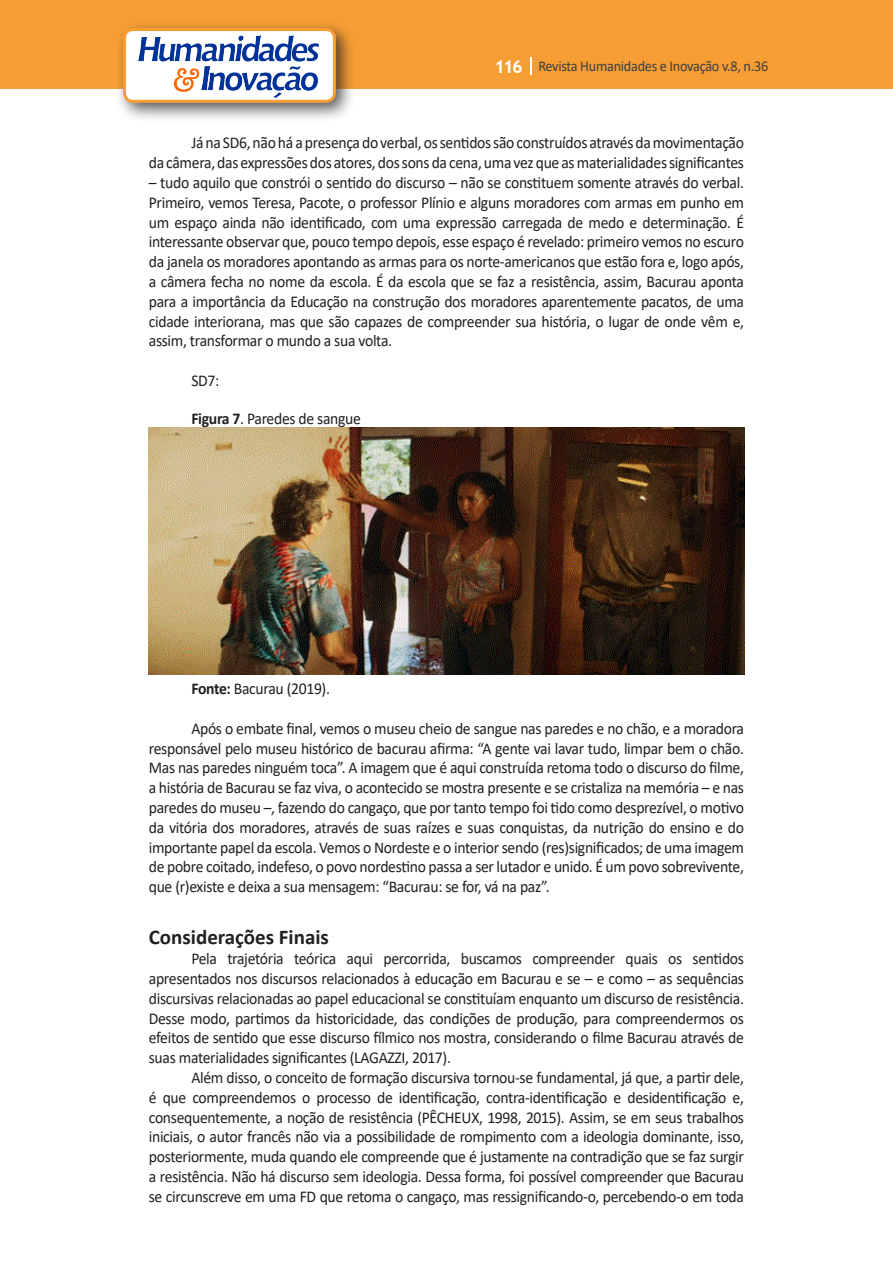
<style>
.page{position:relative;width:893px;height:1263px;background:#fff}
.page>*{position:absolute;margin:0;border:0;box-sizing:border-box;transform-origin:0 0}
.Titulo_2{font:700 21px "Calibri";color:#231f20}
.texto{font:16.5px/19.8px "Calibri";letter-spacing:-.02em;color:#231f20;text-align:justify;scale:.95 1}
.t1{font:15px "Calibri";letter-spacing:-.02em;color:#3e3e3f;scale:.95 1}
.s1{font-family:"Trebuchet MS";font-weight:700;font-size:18px;color:#fff}
.s2{font-weight:700}
</style>
<div class="page">
<div style="left:0;top:0;width:893px;height:88px;background:#f69e34"></div>
<svg style="left:530px;top:57px;width:2px;height:18px"></svg>
<div style="left:115px;top:20px;width:241px;height:103px;background:#231f20;opacity:.75"></div>
<div style="left:125px;top:30px;width:209px;height:71px;background:#fff;border-radius:9px"></div>
<img style="left:138px;top:35px;width:181px;height:62px">
<div style="left:123px;top:28px;width:213px;height:75px;border:3px solid #f69e34;border-radius:9px"></div>
<img style="left:149px;top:427px;width:595px;height:247px">
<p class="t1" style="left:495px;top:56px;width:290px"><span class="s1">116</span> Revista Humanidades e Inovação v.8, n.36</p>
<p class="texto" style="left:149px;top:133px;width:628px;text-align:right">Já na SD6, não há a presença do verbal, os sentidos são construídos através da movimentação<br>da câmera, das expressões dos atores, dos sons da cena, uma vez que as materialidades significantes</p>
<p class="texto" style="left:149px;top:172px;width:628px">– tudo aquilo que constrói o sentido do discurso – não se constituem somente através do verbal.<br>Primeiro, vemos Teresa, Pacote, o professor Plínio e alguns moradores com armas em punho em um espaço ainda não identificado, com uma expressão carregada de medo e determinação. É interessante observar que, pouco tempo depois, esse espaço é revelado: primeiro vemos no escuro da janela os moradores apontando as armas para os norte-americanos que estão fora e, logo após, a câmera fecha no nome da escola. É da escola que se faz a resistência, assim, Bacurau aponta para a importância da Educação na construção dos moradores aparentemente pacatos, de uma cidade interiorana, mas que são capazes de compreender sua história, o lugar de onde vêm e, assim, transformar o mundo a sua volta.</p>
<p class="texto" style="left:191px;top:370px;width:31px">SD7:</p>
<p class="texto" style="left:191px;top:408px;width:180px"><span class="s2">Figura 7</span>. Paredes de sangue</p>
<p class="texto" style="left:191px;top:678px;width:147px"><span class="s2">Fonte:</span> Bacurau (2019).</p>
<p class="texto" style="left:149px;top:718px;width:628px;text-indent:43px">Após o embate final, vemos o museu cheio de sangue nas paredes e no chão, e a moradora responsável pelo museu histórico de bacurau afirma: “A gente vai lavar tudo, limpar bem o chão.<br>Mas nas paredes ninguém toca”. A imagem que é aqui construída retoma todo o discurso do filme, a história de Bacurau se faz viva, o acontecido se mostra presente e se cristaliza na memória – e nas paredes do museu –, fazendo do cangaço, que por tanto tempo foi tido como desprezível, o motivo da vitória dos moradores, através de suas raízes e suas conquistas, da nutrição do ensino e do importante papel da escola. Vemos o Nordeste e o interior sendo (res)significados; de uma imagem de pobre coitado, indefeso, o povo nordestino passa a ser lutador e unido. É um povo sobrevivente, que (r)existe e deixa a sua mensagem: “Bacurau: se for, vá na paz”.</p>
<p class="Titulo_2" style="left:149px;top:922px;width:182px">Considerações Finais</p>
<p class="texto" style="left:149px;top:948px;width:628px;text-indent:43px">Pela trajetória teórica aqui percorrida, buscamos compreender quais os sentidos apresentados nos discursos relacionados à educação em Bacurau e se – e como – as sequências discursivas relacionadas ao papel educacional se constituíam enquanto um discurso de resistência.<br>Desse modo, partimos da historicidade, das condições de produção, para compreendermos os efeitos de sentido que esse discurso fílmico nos mostra, considerando o filme Bacurau através de suas materialidades significantes (LAGAZZI, 2017).</p>
<p class="texto" style="left:149px;top:1067px;width:628px;text-indent:43px">Além disso, o conceito de formação discursiva tornou-se fundamental, já que, a partir dele, é que compreendemos o processo de identificação, contra-identificação e desidentificação e, consequentemente, a noção de resistência (PÊCHEUX, 1998, 2015). Assim, se em seus trabalhos iniciais, o autor francês não via a possibilidade de rompimento com a ideologia dominante, isso, posteriormente, muda quando ele compreende que é justamente na contradição que se faz surgir a resistência. Não há discurso sem ideologia. Dessa forma, foi possível compreender que Bacurau se circunscreve em uma FD que retoma o cangaço, mas ressignificando-o, percebendo-o em toda</p>
</div>
